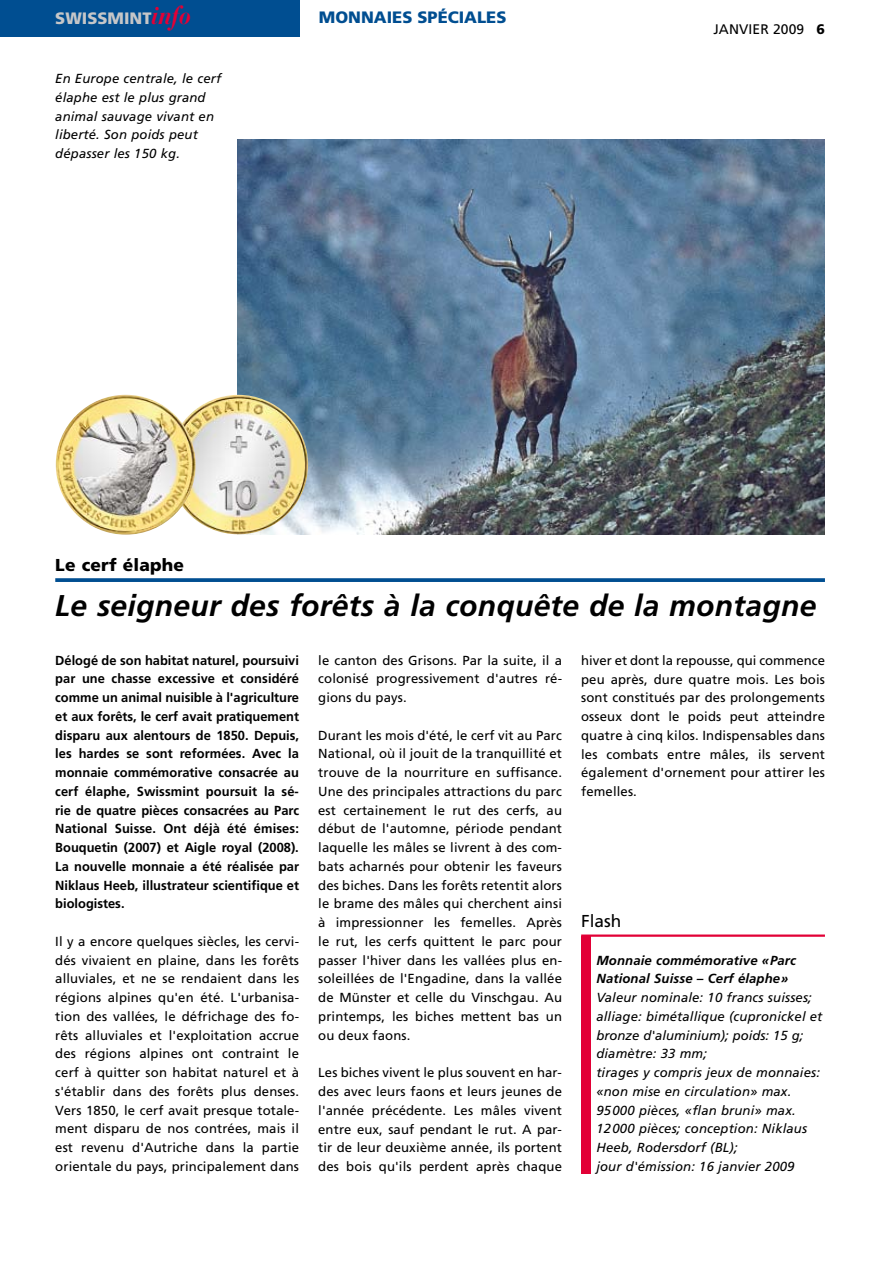
<style>
.page{position:relative;width:893px;height:1263px;background:#fff}
.page>*{position:absolute;margin:0;border:0;box-sizing:border-box;transform-origin:0 0}
.t1{font:italic 700 30px "Frutiger";letter-spacing:.01em;color:#000}
.t2{font:900 17.25px "Frutiger";color:#000}
.t3{font:17.25px "Frutiger";color:#000}
.t4{font:900 16.5px "Frutiger";color:#004e91}
.t5{font:900 16.5px "Frutiger";color:#c5c6c8}
.t6{font:13.8px "Frutiger";letter-spacing:.01em;color:#000}
.t7{font:13.2px/18.8px "Frutiger";letter-spacing:.01em;color:#000;text-align:justify}
.t8{font:700 13.2px/18.8px "Frutiger";color:#000;text-align:justify}
.t9{font:italic 13.2px/18.8px "Frutiger";letter-spacing:.01em;color:#000}
.t10{font:italic 700 13.2px/18.8px "Frutiger";letter-spacing:.01em;color:#000}
.s1{font-family:"Bauer Bodoni";font-weight:700;font-style:italic;font-size:25.5px;color:#e20036}
.s2{font-weight:900}
</style>
<div class="page">
<div style="left:0;top:0;width:299px;height:36px;background:#004e91"></div>
<img style="left:238px;top:139px;width:587px;height:396px">
<img style="left:169px;top:395px;width:139px;height:139px;border-radius:70px">
<img style="left:56px;top:395px;width:140px;height:140px;border-radius:70px">
<svg style="left:55px;top:578px;width:770px;height:4px;background:#0f5897"></svg>
<div style="left:581px;top:936px;width:9px;height:238px;background:#e20036"></div>
<hr style="left:581px;top:934px;width:244px;height:3px;background:#e20036">
<p class="t5" style="left:55px;top:9px;width:138px">SWISSMINT<span class="s1">info</span></p>
<p class="t9" style="left:55px;top:69px;width:167px">En Europe centrale, le cerf élaphe est le plus grand animal sauvage vivant en liberté. Son poids peut dépasser les 150 kg.</p>
<p class="t4" style="left:319px;top:8px;width:188px">MONNAIES SPÉCIALES</p>
<p class="t6" style="left:713px;top:21px;width:113px">JANVIER 2009 <span class="s2">6</span></p>
<h2 class="t2" style="left:55px;top:554px;width:130px">LE CERF ÉLAPHE</h2>
<h1 class="t1" style="left:55px;top:588px;width:763px">Le seigneur des forêts à la conquête de la montagne</h1>
<p class="t8" style="left:55px;top:650px;width:245px">Délogé de son habitat naturel, poursuivi par une chasse excessive et considéré comme un animal nuisible à l'agriculture et aux forêts, le cerf avait pratiquement disparu aux alentours de 1850. Depuis, les hardes se sont reformées. Avec la monnaie commémorative consacrée au cerf élaphe, Swissmint poursuit la sé&shy;rie de quatre pièces consacrées au Parc National Suisse. Ont déjà été émises:<br>Bouquetin (2007) et Aigle royal (2008).<br>La nouvelle monnaie a été réalisée par Niklaus Heeb, illustrateur scientifique et biologistes.</p>
<p class="t7" style="left:55px;top:932px;width:245px">Il y a encore quelques siècles, les cervi&shy;dés vivaient en plaine, dans les forêts alluviales, et ne se rendaient dans les régions alpines qu'en été. L'urbanisa&shy;tion des vallées, le défrichage des fo&shy;rêts alluviales et l'exploitation accrue des régions alpines ont contraint le cerf à quitter son habitat naturel et à s'établir dans des forêts plus denses.<br>Vers 1850, le cerf avait presque totale&shy;ment disparu de nos contrées, mais il est revenu d'Autriche dans la partie orientale du pays, principalement dans</p>
<p class="t7" style="left:318px;top:650px;width:245px">le canton des Grisons. Par la suite, il a colonisé progressivement d'autres ré&shy;gions du pays.</p>
<p class="t7" style="left:318px;top:725px;width:245px">Durant les mois d'été, le cerf vit au Parc National, où il jouit de la tranquillité et trouve de la nourriture en suffisance.<br>Une des principales attractions du parc est certainement le rut des cerfs, au début de l'automne, période pendant laquelle les mâles se livrent à des com&shy;bats acharnés pour obtenir les faveurs des biches. Dans les forêts retentit alors le brame des mâles qui cherchent ainsi à impressionner les femelles. Après le rut, les cerfs quittent le parc pour passer l'hiver dans les vallées plus en&shy;soleillées de l'Engadine, dans la vallée de Münster et celle du Vinschgau. Au printemps, les biches mettent bas un ou deux faons.</p>
<p class="t7" style="left:318px;top:1063px;width:245px">Les biches vivent le plus souvent en har&shy;des avec leurs faons et leurs jeunes de l'année précédente. Les mâles vivent entre eux, sauf pendant le rut. A par&shy;tir de leur deuxième année, ils portent des bois qu'ils perdent après chaque</p>
<p class="t7" style="left:581px;top:651px;width:245px">hiver et dont la repousse, qui commence peu après, dure quatre mois. Les bois sont constitués par des prolongements osseux dont le poids peut atteindre quatre à cinq kilos. Indispensables dans les combats entre mâles, ils servent également d'ornement pour attirer les femelles.</p>
<h2 class="t3" style="left:581px;top:911px;width:42px">Flash</h2>
<p class="t10" style="left:596px;top:950px;width:201px">Monnaie commémorative «Parc<br>National Suisse – Cerf élaphe»</p>
<p class="t9" style="left:596px;top:988px;width:227px">Valeur nominale: 10 francs suisses; alliage: bimétallique (cupronickel et bronze d'aluminium); poids: 15 g; diamètre: 33 mm;<br>tirages y compris jeux de monnaies: «non mise en circulation» max.<br>95000 pièces, «flan bruni» max.<br>12000 pièces; conception: Niklaus<br>Heeb, Rodersdorf (BL);<br>jour d'émission: 16 janvier 2009</p>
</div>
